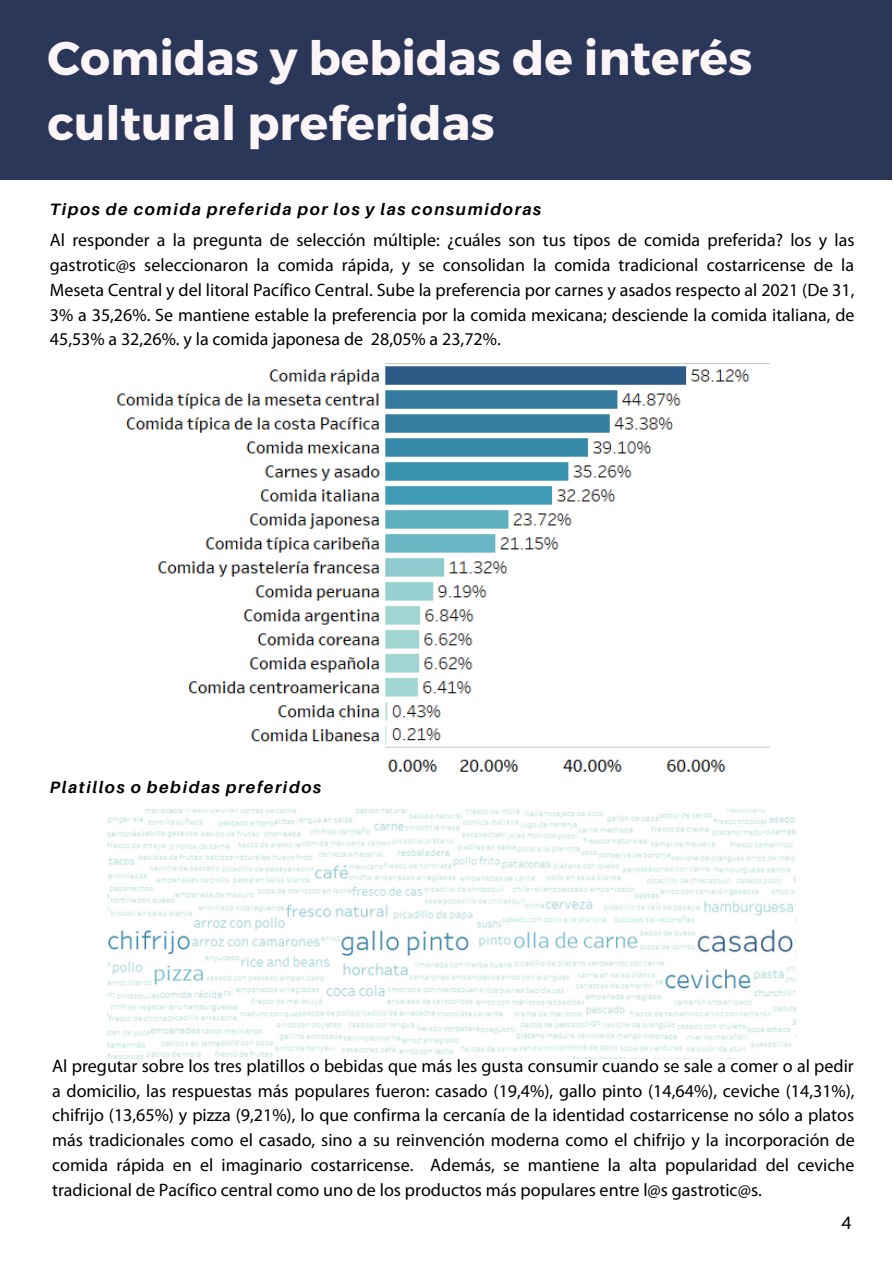
<style>
.page{position:relative;width:893px;height:1264px;background:#fff}
.page>*{position:absolute;margin:0;border:0;box-sizing:border-box;transform-origin:0 0}
.t1{font:47.25px/65.2px "Trueno Bd";color:#fcf5f7}
.t2{font:18px/24.8px "Myriad Pro";color:#000;text-align:justify}
.t3{font:18px "Aileron";color:#000}
.t4{font:italic 700 16.5px "Aileron";letter-spacing:.1em;color:#000}
</style>
<div class="page">
<div style="left:0;top:0;width:891px;height:180px;background:#2a3758"></div>
<img style="left:116px;top:363px;width:653px;height:409px">
<img style="left:107px;top:809px;width:688px;height:249px">
<h1 class="t1" style="left:48px;top:23px;width:706px">Comidas y bebidas de interés cultural preferidas</h1>
<p class="t4" style="left:50px;top:198px;width:493px">Tipos de comida preferida por los y las consumidoras</p>
<p class="t2" style="left:50px;top:229px;width:806px">Al responder a la pregunta de selección múltiple: ¿cuáles son tus tipos de comida preferida? los y las gastrotic@s seleccionaron la comida rápida, y se consolidan la comida tradicional costarricense de la Meseta Central y del litoral Pacífico Central. Sube la preferencia por carnes y asados respecto al 2021 (De 31, 3% a 35,26%. Se mantiene estable la preferencia por la comida mexicana; desciende la comida italiana, de 45,53% a 32,26%. y la comida japonesa de 28,05% a 23,72%.</p>
<p class="t4" style="left:50px;top:777px;width:273px">Platillos o bebidas preferidos</p>
<p class="t2" style="left:52px;top:1054px;width:804px">Al pregutar sobre los tres platillos o bebidas que más les gusta consumir cuando se sale a comer o al pedir a domicilio, las respuestas más populares fueron: casado (19,4%), gallo pinto (14,64%), ceviche (14,31%), chifrijo (13,65%) y pizza (9,21%), lo que confirma la cercanía de la identidad costarricense no sólo a platos más tradicionales como el casado, sino a su reinvención moderna como el chifrijo y la incorporación de comida rápida en el imaginario costarricense. Además, se mantiene la alta popularidad del ceviche tradicional de Pacífico central como uno de los productos más populares entre l@s gastrotic@s.</p>
<p class="t3" style="left:841px;top:1211px;width:12px">4</p>
</div>
